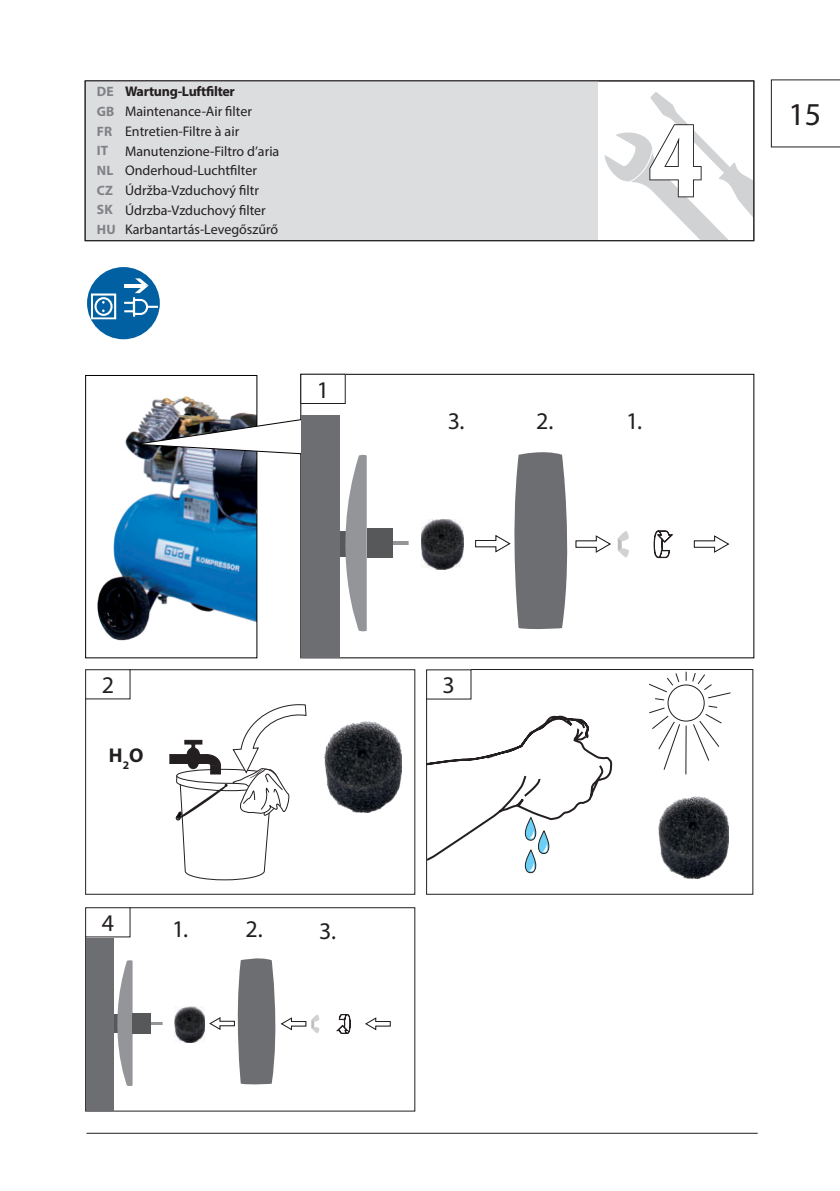
<style>
.page{position:relative;width:840px;height:1191px;background:#fff}
.page>*{position:absolute;margin:0;border:0;box-sizing:border-box;transform-origin:0 0}
.t1{font:700 109.6px "Myriad Pro";color:#fff;scale:.9 1}
.t2{font:32px "Myriad Pro";color:#231f20}
.t3{font:24px "Myriad Pro";color:#231f20}
.t4{font:700 20px "Myriad Pro";color:#231f20}
.t5{font:14px/19.6px "Myriad Pro";color:#231f20}
.s1{font-weight:700;font-size:13.6px;color:#808285}
.s2{font-weight:700}
</style>
<div class="page">
<svg style="left:770px;top:79px;width:69px;height:68px"></svg>
<hr style="left:86px;top:1132px;width:671px;height:1px;background:#231f20">
<svg style="left:604px;top:92px;width:148px;height:147px"></svg>
<div style="left:85px;top:907px;width:330px;height:204px;border:1px solid #231f20"></div>
<img style="left:97px;top:440px;width:29px;height:201px">
<div style="left:426px;top:669px;width:327px;height:225px;border:1px solid #231f20"></div>
<div style="left:85px;top:669px;width:330px;height:225px;border:1px solid #231f20"></div>
<div style="left:85px;top:669px;width:45px;height:30px;border:1px solid #231f20"></div>
<div style="left:667px;top:684px;width:37px;height:37px;border:1px solid #231f20;border-radius:50%"></div>
<hr style="left:685px;top:725px;width:1px;height:49px;background:#231f20">
<svg style="left:649px;top:673px;width:30px;height:28px"></svg>
<svg style="left:691px;top:705px;width:31px;height:56px"></svg>
<svg style="left:649px;top:707px;width:31px;height:63px"></svg>
<svg style="left:685px;top:671px;width:46px;height:28px"></svg>
<svg style="left:169px;top:704px;width:138px;height:176px"></svg>
<svg style="left:126px;top:373px;width:628px;height:286px"></svg>
<div style="left:87px;top:267px;width:73px;height:72px;background:#0160a1;border-radius:50%"></div>
<div style="left:91px;top:293px;width:25px;height:26px;border:2px solid #fff"></div>
<div style="left:94px;top:297px;width:18px;height:19px;border:2px solid #fff;border-radius:50%"></div>
<svg style="left:102px;top:301px;width:3px;height:11px"></svg>
<svg style="left:124px;top:278px;width:34px;height:41px"></svg>
<div style="left:300px;top:374px;width:45px;height:29px;background:#fff"></div>
<div style="left:300px;top:374px;width:45px;height:30px;border:1px solid #231f20"></div>
<div style="left:85px;top:907px;width:45px;height:30px;border:1px solid #231f20"></div>
<div style="left:86px;top:81px;width:511px;height:159px;background:#dcdddf"></div>
<div style="left:85px;top:80px;width:669px;height:161px;border:1px solid #231f20"></div>
<img style="left:324px;top:721px;width:77px;height:92px">
<img style="left:658px;top:796px;width:70px;height:82px">
<hr style="left:392px;top:541px;width:17px;height:4px;background:#bcbdc0">
<svg style="left:392px;top:541px;width:16px;height:4px"></svg>
<div style="left:366px;top:528px;width:26px;height:30px;background:#57585a"></div>
<svg style="left:340px;top:454px;width:26px;height:178px"></svg>
<svg style="left:617px;top:531px;width:11px;height:26px"></svg>
<svg style="left:653px;top:530px;width:20px;height:28px"></svg>
<svg style="left:693px;top:534px;width:36px;height:20px"></svg>
<svg style="left:474px;top:449px;width:137px;height:181px"></svg>
<div style="left:301px;top:415px;width:39px;height:242px;background:#6d6e71"></div>
<img style="left:421px;top:519px;width:42px;height:50px">
<svg style="left:151px;top:1022px;width:12px;height:2px"></svg>
<div style="left:132px;top:1012px;width:19px;height:21px;background:#57585a"></div>
<svg style="left:114px;top:960px;width:18px;height:126px"></svg>
<svg style="left:336px;top:1014px;width:14px;height:20px"></svg>
<svg style="left:365px;top:1017px;width:26px;height:14px"></svg>
<svg style="left:209px;top:958px;width:110px;height:127px"></svg>
<div style="left:86px;top:937px;width:28px;height:173px;background:#6d6e71"></div>
<img style="left:174px;top:1006px;width:30px;height:36px">
<svg style="left:426px;top:714px;width:187px;height:159px"></svg>
<p class="t5" style="left:97px;top:82px;width:184px"><span class="s1">DE</span> <span class="s2">Wartung-Luftfilter<br></span><span class="s1">GB</span> Maintenance-Air filter<br><span class="s1">FR</span> Entretien-Filtre à air<br><span class="s1">IT</span> Manutenzione-Filtro d’aria<br><span class="s1">NL</span> Onderhoud-Luchtfilter<br><span class="s1">CZ</span> Údržba-Vzduchový filtr<br><span class="s1">SK</span> Údrzba-Vzduchový filter<br><span class="s1">HU</span> Karbantartás-Levegőszűrő</p>
<h3 class="t3" style="left:317px;top:377px;width:14px">1</h3>
<h1 class="t1" style="left:647px;top:103px;width:62px">4</h1>
<h3 class="t3" style="left:447px;top:409px;width:18px">3.</h3>
<h3 class="t3" style="left:536px;top:409px;width:19px">2.</h3>
<h3 class="t3" style="left:625px;top:409px;width:17px">1.</h3>
<h2 class="t2" style="left:788px;top:98px;width:34px">15</h2>
<h3 class="t3" style="left:102px;top:673px;width:14px">2</h3>
<h3 class="t3" style="left:442px;top:673px;width:14px">3</h3>
<h3 class="t4" style="left:109px;top:745px;width:36px">H<sub>2</sub>O</h3>
<h3 class="t3" style="left:102px;top:910px;width:14px">4</h3>
<h3 class="t3" style="left:172px;top:916px;width:92px">1. 2.</h3>
<h3 class="t3" style="left:319px;top:918px;width:18px">3.</h3>
</div>
